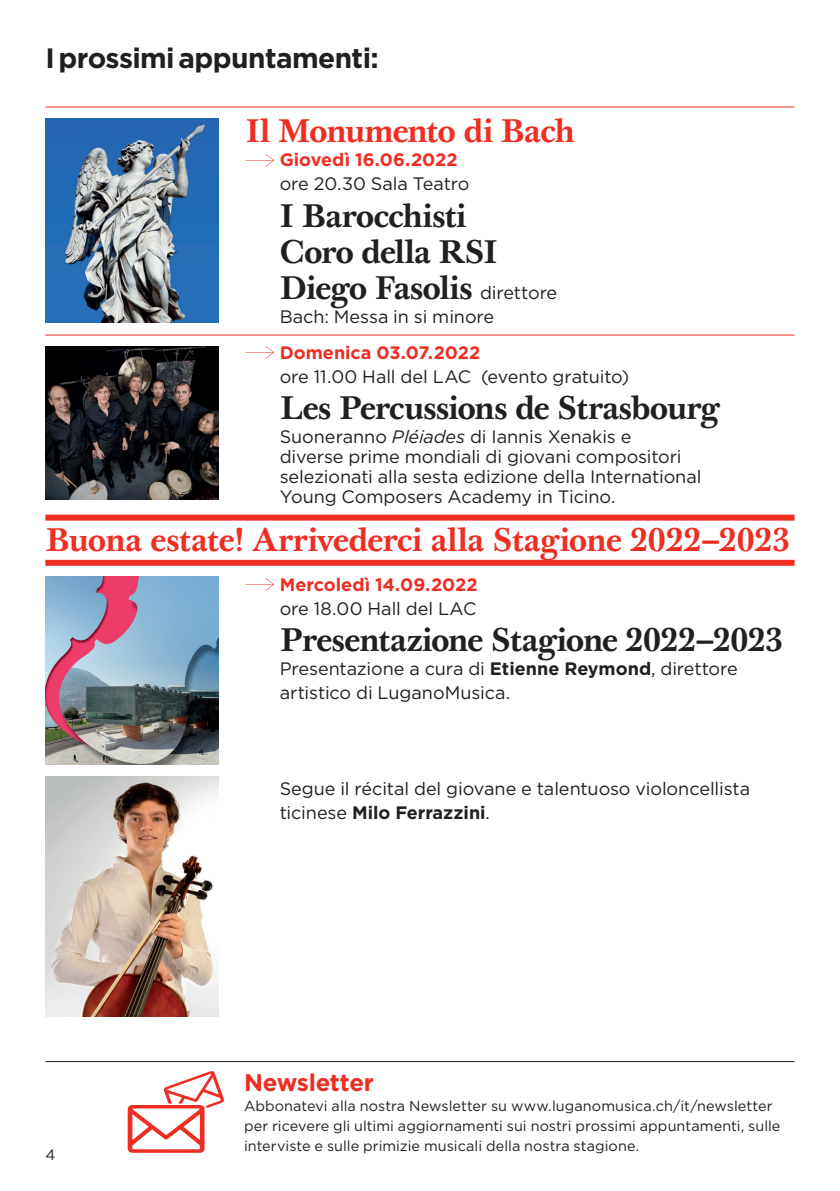
<style>
.page{position:relative;width:840px;height:1191px;background:#fff}
.page>*{position:absolute;margin:0;border:0;box-sizing:border-box;transform-origin:0 0}
.t1{font:700 32px/36px "Baskerville 10 Pro";letter-spacing:-.025em;color:#231f20}
.t2{font:700 32px "Baskerville 10 Pro";letter-spacing:-.02em;color:#ee2e22}
.t3{font:700 28px "Gotham";letter-spacing:-.02em;color:#231f20}
.t4{font:700 24px "Gotham";letter-spacing:-.01em;color:#ee2e22}
.t5{font:18px/20px "Gotham";letter-spacing:-.005em;color:#231f20}
.t6{font:700 18px "Gotham";color:#ee2e22}
.t7{font:15px "Gotham";color:#231f20}
.t8{font:14.4px/20px "Gotham";letter-spacing:.005em;color:#231f20}
.s1{font-family:"Gotham";font-weight:400;font-size:18px}
.s2{font-style:italic}
.s3{font-weight:700}
</style>
<div class="page">
<hr style="left:45px;top:1061px;width:749px;height:1px;background:#231f20">
<svg style="left:128px;top:1071px;width:96px;height:81px"></svg>
<hr style="left:45px;top:106px;width:749px;height:1px;background:#ee2e22">
<hr style="left:45px;top:334px;width:749px;height:1px;background:#ee2e22">
<div style="left:45px;top:514px;width:749px;height:6px;background:#ee2e22"></div>
<div style="left:45px;top:560px;width:749px;height:6px;background:#ee2e22"></div>
<svg style="left:245px;top:154px;width:29px;height:12px"></svg>
<svg style="left:245px;top:346px;width:29px;height:12px"></svg>
<svg style="left:245px;top:578px;width:29px;height:12px"></svg>
<img style="left:45px;top:118px;width:173px;height:204px">
<img style="left:45px;top:346px;width:173px;height:153px">
<img style="left:45px;top:576px;width:173px;height:188px">
<img style="left:45px;top:776px;width:173px;height:240px">
<h2 class="t3" style="left:45px;top:40px;width:335px">I prossimi appuntamenti:</h2>
<h1 class="t2" style="left:245px;top:111px;width:330px">Il Monumento di Bach</h1>
<p class="t6" style="left:279px;top:148px;width:179px">Giovedì 16.06.2022</p>
<p class="t5" style="left:279px;top:174px;width:191px">ore 20.30 Sala Teatro</p>
<h1 class="t1" style="left:279px;top:199px;width:279px">I Barocchisti<br>Coro della RSI<br>Diego Fasolis <span class="s1">direttore</span></h1>
<p class="t5" style="left:279px;top:306px;width:216px">Bach: Messa in si minore</p>
<p class="t6" style="left:279px;top:340px;width:202px">Domenica 03.07.2022</p>
<p class="t5" style="left:279px;top:366px;width:351px">ore 11.00 Hall del LAC (evento gratuito)</p>
<h1 class="t1" style="left:279px;top:391px;width:441px">Les Percussions de Strasbourg</h1>
<p class="t5" style="left:279px;top:426px;width:423px">Suoneranno <span class="s2">Pléiades</span> di Iannis Xenakis e<br>diverse prime mondiali di giovani compositori selezionati alla sesta edizione della International Young Composers Academy in Ticino.</p>
<h1 class="t2" style="left:45px;top:519px;width:745px">Buona estate! Arrivederci alla Stagione 2022–2023</h1>
<p class="t6" style="left:279px;top:572px;width:199px">Mercoledì 14.09.2022</p>
<p class="t5" style="left:279px;top:598px;width:198px">ore 18.00 Hall del LAC</p>
<h1 class="t1" style="left:279px;top:623px;width:504px">Presentazione Stagione 2022–2023</h1>
<p class="t5" style="left:279px;top:656px;width:459px;line-height:24px">Presentazione a cura di <span class="s3">Etienne Reymond</span>, direttore artistico di LuganoMusica.</p>
<p class="t7" style="left:45px;top:1145px;width:11px">4</p>
<p class="t5" style="left:279px;top:776px;width:472px;line-height:24px">Segue il récital del giovane e talentuoso violoncellista ticinese <span class="s3">Milo Ferrazzini</span>.</p>
<h3 class="t4" style="left:244px;top:1067px;width:131px">Newsletter</h3>
<p class="t8" style="left:244px;top:1096px;width:537px">Abbonatevi alla nostra Newsletter su www.luganomusica.ch/it/newsletter per ricevere gli ultimi aggiornamenti sui nostri prossimi appuntamenti, sulle interviste e sulle primizie musicali della nostra stagione.</p>
</div>
